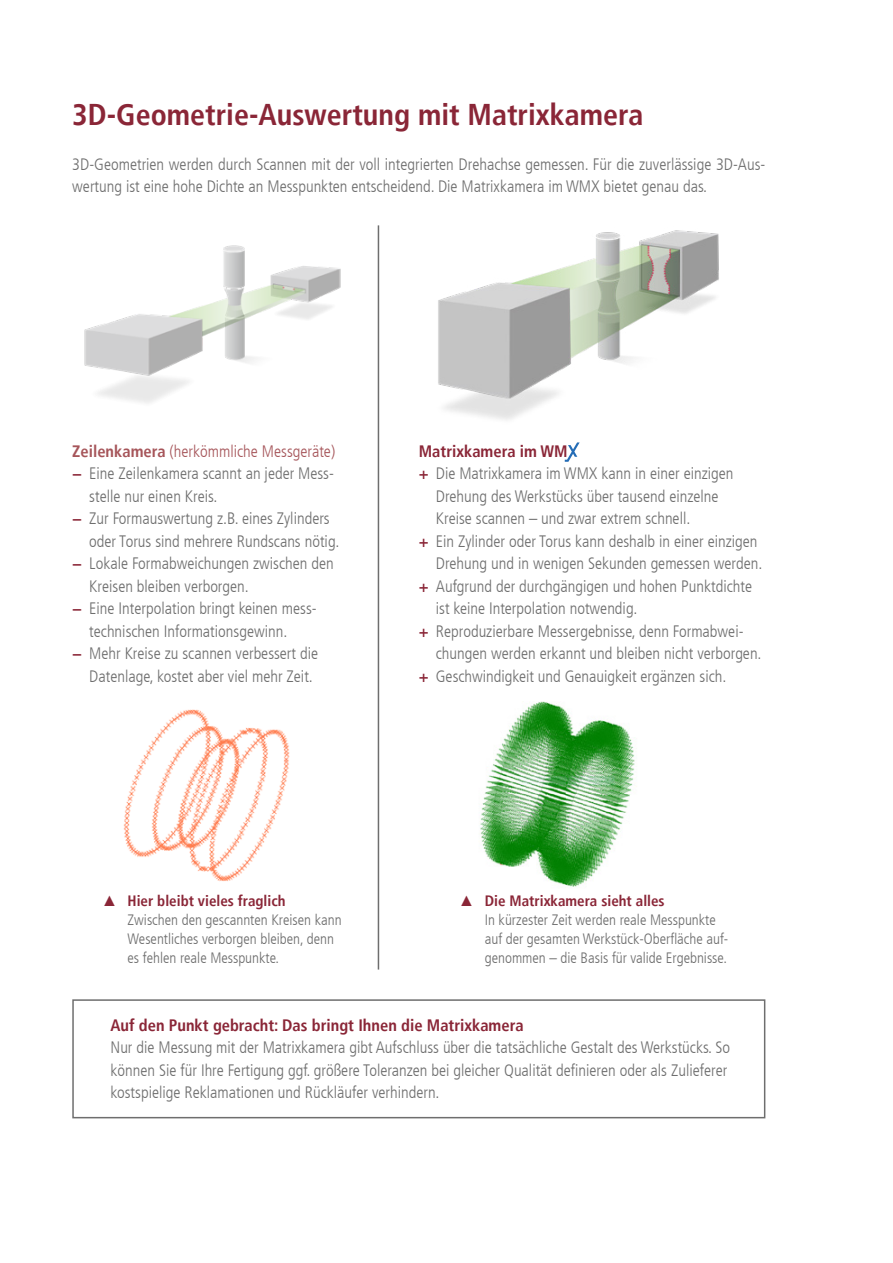
<style>
.page{position:relative;width:893px;height:1263px;background:#fff}
.page>*{position:absolute;margin:0;border:0;box-sizing:border-box;transform-origin:0 0}
.t1{font:700 condensed 30px "Frutiger LT";color:#8a2637}
.t2{font:300 condensed 16.5px/22.5px "Frutiger LT";color:#6e6e6e}
.t3{font:700 condensed 16.5px "Frutiger LT";color:#8a2637}
.t4{font:300 condensed 16.5px "Frutiger LT";color:#a6555a}
.t5{font:300 condensed 15px/18.8px "Frutiger LT";color:#6e6e6e}
.s1{font-weight:700}
.s2{font-weight:700;color:#8a2637}
.s3{font-family:"Arial";font-weight:400;font-stretch:normal;color:#8a2637}
</style>
<div class="page">
<img style="left:84px;top:245px;width:257px;height:158px">
<img style="left:123px;top:709px;width:167px;height:172px">
<img style="left:480px;top:701px;width:155px;height:186px">
<img style="left:438px;top:230px;width:281px;height:190px">
<div style="left:72px;top:999px;width:693px;height:119px;border:2px solid #6e6e6e"></div>
<hr style="left:378px;top:225px;width:1px;height:744px;background:#6e6e6e">
<svg style="left:565px;top:442px;width:15px;height:20px"></svg>
<h1 class="t1" style="left:72px;top:96px;width:573px">3D-Geometrie-Auswertung mit Matrixkamera</h1>
<p class="t2" style="left:72px;top:153px;width:695px">3D-Geometrien werden durch Scannen mit der voll integrierten Drehachse gemessen. Für die zuverlässige 3D-Aus&shy;wertung ist eine hohe Dichte an Messpunkten entscheidend. Die Matrixkamera im WMX bietet genau das.</p>
<p class="t4" style="left:72px;top:442px;width:264px"><span class="s1">Zeilenkamera</span> (herkömmliche Messgeräte)</p>
<p class="t2" style="left:72px;top:462px;width:263px"><span class="s2">−</span> Eine Zeilenkamera scannt an jeder Mess-</p>
<p class="t2" style="left:89px;top:485px;width:130px">stelle nur einen Kreis.</p>
<p class="t2" style="left:72px;top:508px;width:259px"><span class="s2">−</span> Zur Formauswertung z.B. eines Zylinders</p>
<p class="t2" style="left:89px;top:530px;width:252px">oder Torus sind mehrere Rundscans nötig.</p>
<p class="t2" style="left:72px;top:553px;width:263px"><span class="s2">−</span> Lokale Formabweichungen zwischen den</p>
<p class="t2" style="left:89px;top:575px;width:161px">Kreisen bleiben verborgen.</p>
<p class="t2" style="left:72px;top:598px;width:244px"><span class="s2">−</span> Eine Interpolation bringt keinen mess-</p>
<p class="t2" style="left:89px;top:620px;width:200px">technischen Informationsgewinn.</p>
<p class="t2" style="left:72px;top:643px;width:247px"><span class="s2">−</span> Mehr Kreise zu scannen verbessert die</p>
<p class="t2" style="left:89px;top:665px;width:225px">Datenlage, kostet aber viel mehr Zeit.</p>
<p class="t3" style="left:419px;top:441px;width:150px">Matrixkamera im WM</p>
<p class="t2" style="left:419px;top:463px;width:316px"><span class="s2">+</span> Die Matrixkamera im WMX kann in einer einzigen</p>
<p class="t2" style="left:436px;top:485px;width:284px">Drehung des Werkstücks über tausend einzelne</p>
<p class="t2" style="left:436px;top:508px;width:256px">Kreise scannen – und zwar extrem schnell.</p>
<p class="t2" style="left:419px;top:530px;width:340px"><span class="s2">+</span> Ein Zylinder oder Torus kann deshalb in einer einzigen</p>
<p class="t2" style="left:436px;top:553px;width:328px">Drehung und in wenigen Sekunden gemessen werden.</p>
<p class="t2" style="left:419px;top:575px;width:335px"><span class="s2">+</span> Aufgrund der durchgängigen und hohen Punktdichte</p>
<p class="t2" style="left:436px;top:598px;width:203px">ist keine Interpolation notwendig.</p>
<p class="t2" style="left:419px;top:620px;width:326px"><span class="s2">+</span> Reproduzierbare Messergebnisse, denn Formabwei-</p>
<p class="t2" style="left:436px;top:643px;width:327px">chungen werden erkannt und bleiben nicht verborgen.</p>
<p class="t2" style="left:419px;top:665px;width:309px"><span class="s2">+</span> Geschwindigkeit und Genauigkeit ergänzen sich.</p>
<p class="t5" style="left:128px;top:892px;width:216px;text-indent:-26px"><span class="s3">▲</span> <span class="s2">Hier bleibt vieles fraglich<br></span>Zwischen den gescannten Kreisen kann Wesentliches verborgen bleiben, denn es fehlen reale Messpunkte.</p>
<p class="t5" style="left:485px;top:892px;width:245px;text-indent:-26px"><span class="s3">▲</span> <span class="s2">Die Matrixkamera sieht alles<br></span>In kürzester Zeit werden reale Messpunkte auf der gesamten Werkstück-Oberfläche auf&shy;genommen – die Basis für valide Ergebnisse.</p>
<p class="t3" style="left:111px;top:1015px;width:415px">Auf den Punkt gebracht: Das bringt Ihnen die Matrixkamera</p>
<p class="t2" style="left:111px;top:1037px;width:621px">Nur die Messung mit der Matrixkamera gibt Aufschluss über die tatsächliche Gestalt des Werkstücks. So können Sie für Ihre Fertigung ggf. größere Toleranzen bei gleicher Qualität definieren oder als Zulieferer kostspielige Reklamationen und Rückläufer verhindern.</p>
</div>
